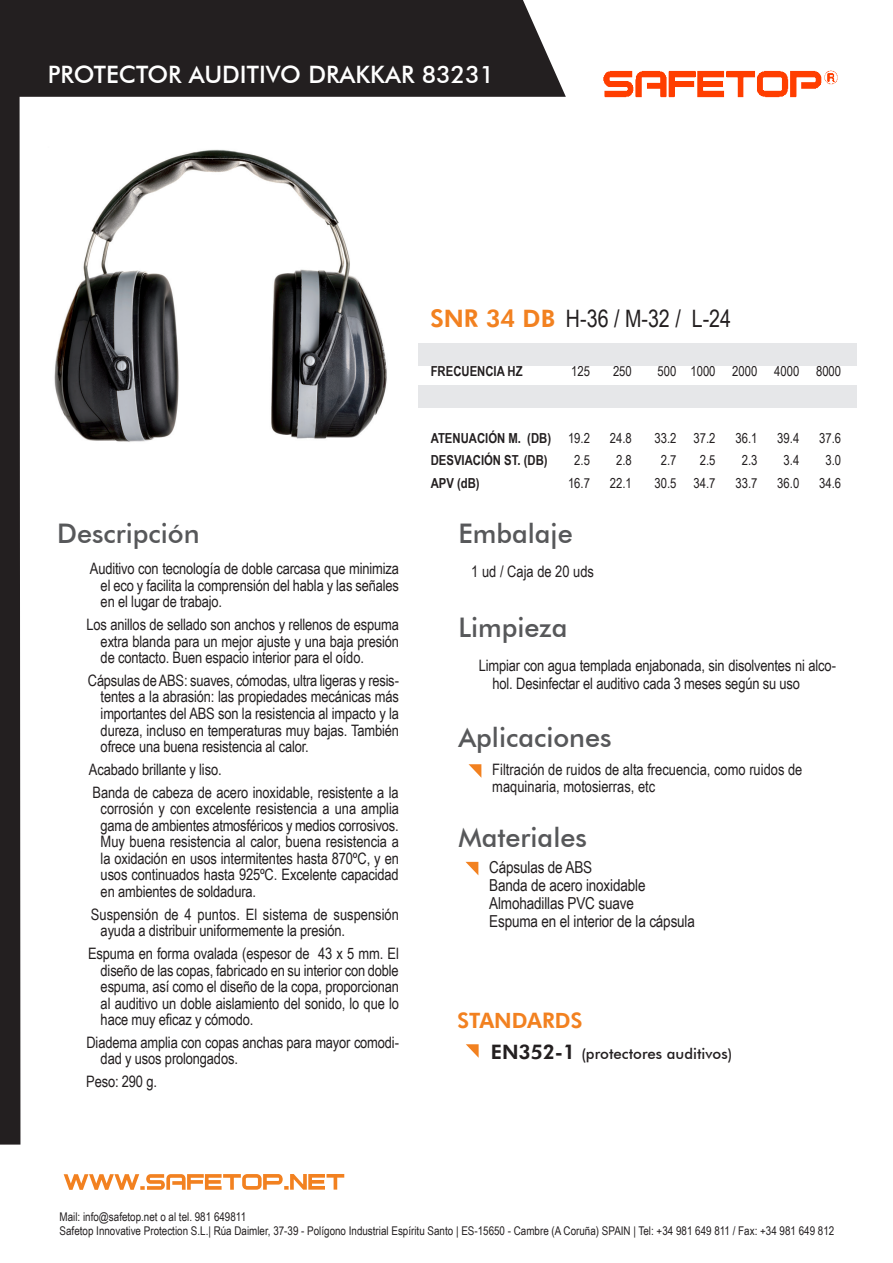
<style>
.page{position:relative;width:893px;height:1263px;background:#fff}
.page>*{position:absolute;margin:0;border:0;box-sizing:border-box;transform-origin:0 0}
.t1{font:500 27px "Futura BT";color:#57585a}
.t2{font:500 24px "Futura BT";color:#fff}
.t3{font:24px "Arial Narrow";color:#231f20}
.t4{font:700 21px "Futura BT";color:#f28120}
.t5{font:16.5px "Arial Narrow";letter-spacing:-.01em;color:#231f20}
.t6{font:15.75px/16.5px "Arial Narrow";letter-spacing:-.01em;color:#231f20;text-align:justify}
.t7{font:500 15px "Futura BT";color:#231f20}
.t8{font:13.8px "Arial Narrow";color:#231f20}
.t9{font:700 13.8px "Arial Narrow";color:#231f20}
.t10{font:12px "Arial Narrow";color:#231f20}
.s1{font-family:"Futura BT";font-weight:700;color:#f28120}
.s2{font-weight:700;font-size:19.8px}
</style>
<div class="page">
<img style="left:54px;top:149px;width:333px;height:293px">
<div style="left:20px;top:0;width:546px;height:97px;background:#231f20"></div>
<img style="left:603px;top:70px;width:235px;height:28px">
<div style="left:0;top:0;width:20px;height:1144px;background:#231f20"></div>
<svg style="left:64px;top:1174px;width:280px;height:16px"></svg>
<svg style="left:469px;top:764px;width:12px;height:14px"></svg>
<svg style="left:466px;top:1044px;width:13px;height:14px"></svg>
<svg style="left:466px;top:862px;width:12px;height:13px"></svg>
<div style="left:418px;top:343px;width:439px;height:22px;background:#e6e7e9"></div>
<div style="left:418px;top:385px;width:439px;height:23px;background:#e6e7e9"></div>
<p class="t2" style="left:48px;top:60px;width:448px">PROTECTOR AUDITIVO DRAKKAR 83231</p>
<p class="t1" style="left:57px;top:517px;width:144px">Descripción</p>
<p class="t6" style="left:101px;top:560px;width:300px;text-indent:-11px">Auditivo con tecnología de doble carcasa que minimiza el eco y facilita la comprensión del habla y las señales en el lugar de trabajo.</p>
<p class="t6" style="left:101px;top:616px;width:300px;text-indent:-14px">Los anillos de sellado son anchos y rellenos de espuma extra blanda para un mejor ajuste y una baja presión de contacto. Buen espacio interior para el oído.</p>
<p class="t6" style="left:101px;top:672px;width:300px;text-indent:-13px">Cápsulas de ABS: suaves, cómodas, ultra ligeras y resis&shy;tentes a la abrasión: las propiedades mecánicas más importantes del ABS son la resistencia al impacto y la dureza, incluso en temperaturas muy bajas. También ofrece una buena resistencia al calor.</p>
<p class="t6" style="left:89px;top:760px;width:134px">Acabado brillante y liso.</p>
<p class="t6" style="left:101px;top:783px;width:300px;text-indent:-8px">Banda de cabeza de acero inoxidable, resistente a la corrosión y con excelente resistencia a una amplia gama de ambientes atmosféricos y medios corrosivos.<br>Muy buena resistencia al calor, buena resistencia a la oxidación en usos intermitentes hasta 870ºC, y en usos continuados hasta 925ºC. Excelente capacidad en ambientes de soldadura.</p>
<p class="t6" style="left:101px;top:905px;width:300px;text-indent:-10px">Suspensión de 4 puntos. El sistema de suspensión ayuda a distribuir uniformemente la presión.</p>
<p class="t6" style="left:101px;top:945px;width:300px;text-indent:-13px">Espuma en forma ovalada (espesor de 43 x 5 mm. El diseño de las copas, fabricado en su interior con doble espuma, así como el diseño de la copa, proporcionan al auditivo un doble aislamiento del sonido, lo que lo hace muy eficaz y cómodo.</p>
<p class="t6" style="left:101px;top:1033px;width:300px;text-indent:-14px">Diadema amplia con copas anchas para mayor comodi&shy;dad y usos prolongados.</p>
<p class="t6" style="left:86px;top:1073px;width:72px">Peso: 290 g.</p>
<p class="t3" style="left:430px;top:300px;width:302px"><span class="s1">SNR 34 DB</span> H-36 / M-32 / L-24</p>
<p class="t9" style="left:431px;top:360px;width:93px">FRECUENCIA HZ</p>
<p class="t8" style="left:571px;top:360px;width:20px">125</p>
<p class="t8" style="left:613px;top:360px;width:20px">250</p>
<p class="t8" style="left:658px;top:360px;width:20px">500</p>
<p class="t8" style="left:690px;top:360px;width:27px">1000</p>
<p class="t8" style="left:732px;top:360px;width:27px">2000</p>
<p class="t8" style="left:774px;top:360px;width:27px">4000</p>
<p class="t8" style="left:816px;top:360px;width:27px">8000</p>
<p class="t9" style="left:431px;top:427px;width:122px">ATENUACIÓN M. (DB)</p>
<p class="t9" style="left:431px;top:450px;width:118px">DESVIACIÓN ST. (DB)</p>
<p class="t9" style="left:431px;top:472px;width:51px">APV (dB)</p>
<p class="t8" style="left:568px;top:428px;width:24px">19.2</p>
<p class="t8" style="left:574px;top:450px;width:17px">2.5</p>
<p class="t8" style="left:568px;top:473px;width:24px">16.7</p>
<p class="t1" style="left:458px;top:517px;width:116px">Embalaje</p>
<p class="t6" style="left:471px;top:562px;width:124px">1 ud / Caja de 20 uds</p>
<p class="t8" style="left:610px;top:428px;width:24px">24.8</p>
<p class="t8" style="left:616px;top:450px;width:17px">2.8</p>
<p class="t8" style="left:610px;top:473px;width:24px">22.1</p>
<p class="t8" style="left:654px;top:428px;width:24px">33.2</p>
<p class="t8" style="left:661px;top:450px;width:17px">2.7</p>
<p class="t8" style="left:654px;top:473px;width:24px">30.5</p>
<p class="t8" style="left:694px;top:428px;width:24px">37.2</p>
<p class="t8" style="left:700px;top:450px;width:17px">2.5</p>
<p class="t8" style="left:694px;top:473px;width:24px">34.7</p>
<p class="t8" style="left:735px;top:428px;width:24px">36.1</p>
<p class="t8" style="left:742px;top:450px;width:17px">2.3</p>
<p class="t8" style="left:735px;top:473px;width:24px">33.7</p>
<p class="t8" style="left:777px;top:428px;width:24px">39.4</p>
<p class="t8" style="left:784px;top:450px;width:17px">3.4</p>
<p class="t8" style="left:777px;top:473px;width:24px">36.0</p>
<p class="t8" style="left:819px;top:428px;width:24px">37.6</p>
<p class="t8" style="left:825px;top:450px;width:17px">3.0</p>
<p class="t8" style="left:819px;top:473px;width:24px">34.6</p>
<p class="t1" style="left:458px;top:611px;width:111px">Limpieza</p>
<p class="t6" style="left:493px;top:656px;width:345px;line-height:18px;text-indent:-14px">Limpiar con agua templada enjabonada, sin disolventes ni alco&shy;hol. Desinfectar el auditivo cada 3 meses según su uso</p>
<p class="t1" style="left:458px;top:720px;width:155px">Aplicaciones</p>
<p class="t6" style="left:492px;top:761px;width:312px">Filtración de ruidos de alta frecuencia, como ruidos de maquinaria, motosierras, etc</p>
<p class="t1" style="left:458px;top:821px;width:130px">Materiales</p>
<p class="t5" style="left:489px;top:855px;width:104px">Cápsulas de ABS</p>
<p class="t5" style="left:489px;top:873px;width:158px">Banda de acero inoxidable</p>
<p class="t5" style="left:489px;top:891px;width:146px">Almohadillas PVC suave</p>
<p class="t5" style="left:489px;top:909px;width:207px">Espuma en el interior de la cápsula</p>
<p class="t4" style="left:457px;top:1008px;width:127px">STANDARDS</p>
<p class="t7" style="left:491px;top:1044px;width:243px"><span class="s2">EN352-1</span> (protectores auditivos)</p>
<p class="t10" style="left:60px;top:1208px;width:188px">Mail: info@safetop.net o al tel. 981 649811</p>
<p class="t10" style="left:60px;top:1222px;width:776px">Safetop Innovative Protection S.L.| Rúa Daimler, 37-39 - Polígono Industrial Espíritu Santo | ES-15650 - Cambre (A Coruña) SPAIN | Tel: +34 981 649 811 / Fax: +34 981 649 812</p>
</div>
